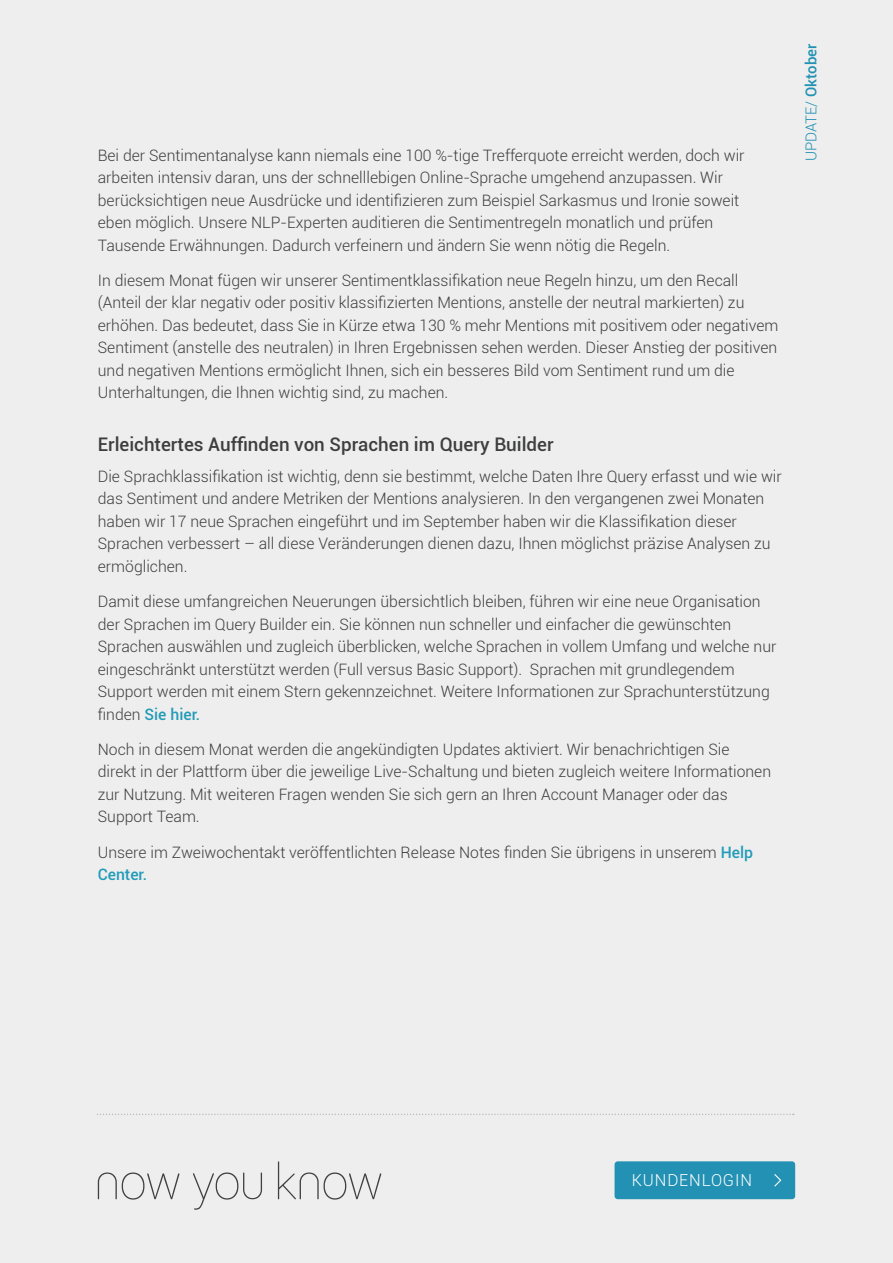
<style>
.page{position:relative;width:893px;height:1263px;background:#edeeed}
.page>*{position:absolute;margin:0;border:0;box-sizing:border-box;transform-origin:0 0}
.t1{font:500 18.75px "Roboto";color:#3e3e3f}
.t2{font:300 16.5px "Roboto";letter-spacing:.05em;color:#fff}
.t3{font:300 15.75px/22.5px "Roboto";color:#3e3e3f}
.t4{font:300 15px "Roboto";color:#2291b3}
.s1{font-weight:500;color:#239bb9}
.s2{font-weight:500}
</style>
<div class="page">
<svg style="left:193px;top:1172px;width:69px;height:38px"></svg>
<svg style="left:98px;top:1172px;width:82px;height:27px"></svg>
<svg style="left:278px;top:1161px;width:103px;height:38px"></svg>
<svg style="left:97px;top:1113px;width:697px;height:2px"></svg>
<div style="left:615px;top:1161px;width:180px;height:38px;background:#2291b3;border-radius:3px"></div>
<svg style="left:774px;top:1174px;width:7px;height:12px"></svg>
<p class="t3" style="left:98px;top:143px;width:648px">Bei der Sentimentanalyse kann niemals eine 100 %-tige Trefferquote erreicht werden, doch wir arbeiten intensiv daran, uns der schnelllebigen Online-Sprache umgehend anzupassen. Wir berücksichtigen neue Ausdrücke und identifizieren zum Beispiel Sarkasmus und Ironie soweit eben möglich. Unsere NLP-Experten auditieren die Sentimentregeln monatlich und prüfen Tausende Erwähnungen. Dadurch verfeinern und ändern Sie wenn nötig die Regeln.</p>
<p class="t3" style="left:98px;top:269px;width:682px">In diesem Monat fügen wir unserer Sentimentklassifikation neue Regeln hinzu, um den Recall (Anteil der klar negativ oder positiv klassifizierten Mentions, anstelle der neutral markierten) zu erhöhen. Das bedeutet, dass Sie in Kürze etwa 130 % mehr Mentions mit positivem oder negativem Sentiment (anstelle des neutralen) in Ihren Ergebnissen sehen werden. Dieser Anstieg der positiven und negativen Mentions ermöglicht Ihnen, sich ein besseres Bild vom Sentiment rund um die Unterhaltungen, die Ihnen wichtig sind, zu machen.</p>
<p class="t1" style="left:98px;top:431px;width:457px">Erleichtertes Auffinden von Sprachen im Query Builder</p>
<p class="t3" style="left:98px;top:464px;width:686px">Die Sprachklassifikation ist wichtig, denn sie bestimmt, welche Daten Ihre Query erfasst und wie wir das Sentiment und andere Metriken der Mentions analysieren. In den vergangenen zwei Monaten haben wir 17 neue Sprachen eingeführt und im September haben wir die Klassifikation dieser Sprachen verbessert – all diese Veränderungen dienen dazu, Ihnen möglichst präzise Analysen zu ermöglichen.</p>
<p class="t3" style="left:98px;top:590px;width:680px">Damit diese umfangreichen Neuerungen übersichtlich bleiben, führen wir eine neue Organisation der Sprachen im Query Builder ein. Sie können nun schneller und einfacher die gewünschten Sprachen auswählen und zugleich überblicken, welche Sprachen in vollem Umfang und welche nur eingeschränkt unterstützt werden (Full versus Basic Support). Sprachen mit grundlegendem Support werden mit einem Stern gekennzeichnet. Weitere Informationen zur Sprachunterstützung finden <span class="s1">Sie hier.</span></p>
<p class="t3" style="left:98px;top:737px;width:675px">Noch in diesem Monat werden die angekündigten Updates aktiviert. Wir benachrichtigen Sie direkt in der Plattform über die jeweilige Live-Schaltung und bieten zugleich weitere Informationen zur Nutzung. Mit weiteren Fragen wenden Sie sich gern an Ihren Account Manager oder das Support Team.</p>
<p class="t3" style="left:98px;top:840px;width:657px">Unsere im Zweiwochentakt veröffentlichten Release Notes finden Sie übrigens in unserem <span class="s1">Help<br>Center.</span></p>
<p class="t4" style="left:801px;top:161px;width:119px;rotate:-90deg">UPDATE/ <span class="s2">Oktober</span></p>
<p class="t2" style="left:632px;top:1169px;width:122px">KUNDENLOGIN</p>
</div>
